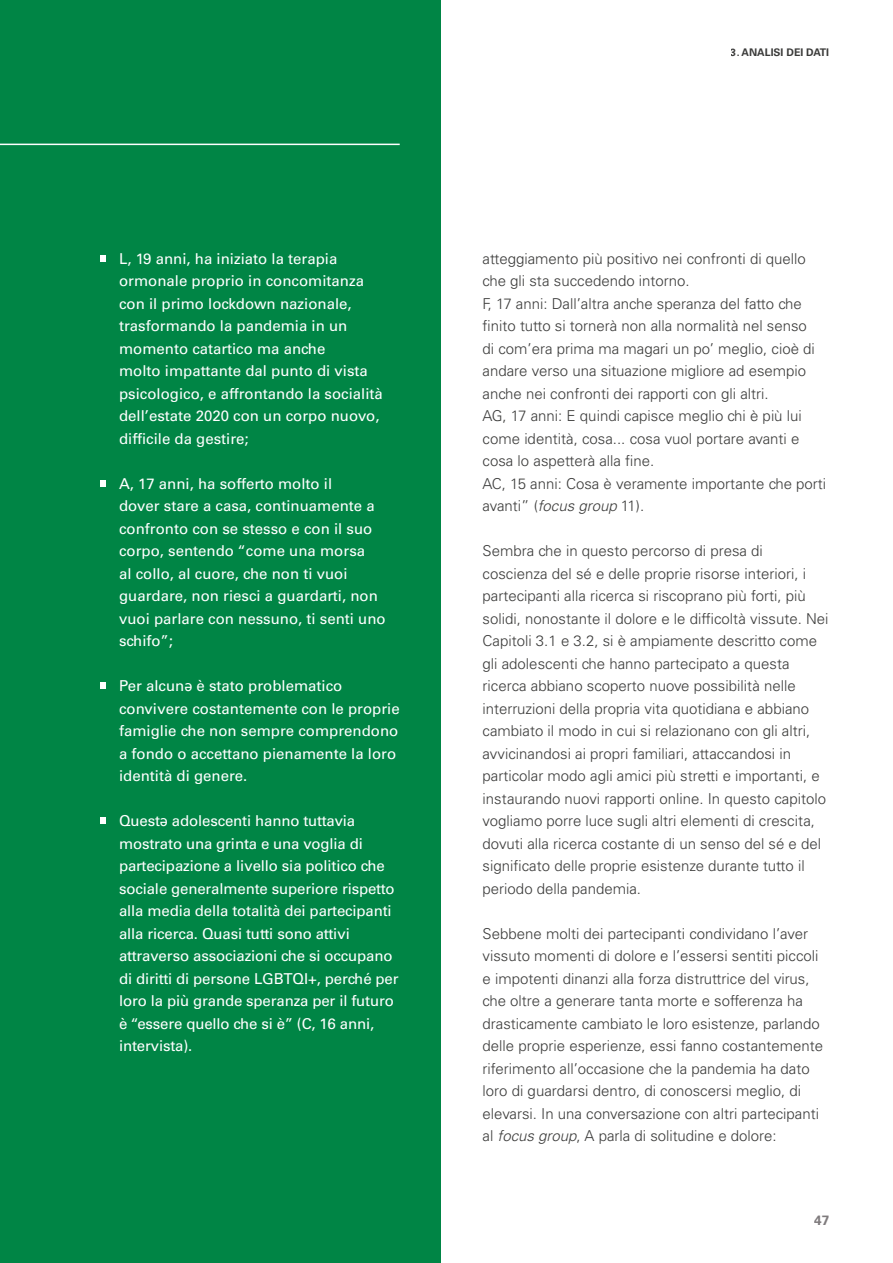
<style>
.page{position:relative;width:893px;height:1263px;background:#fff}
.page>*{position:absolute;margin:0;border:0;box-sizing:border-box;transform-origin:0 0}
.t1{font:300 70.5px "Univers LT Std";color:#fff}
.t2{font:300 15px/22.5px "Univers LT Std";color:#3c3c3b}
.t3{font:15px/22.5px "Univers LT Std";color:#fff}
.t4{font:700 13.5px "Univers LT Std";color:#7f7b7d}
.t5{font:700 10.5px "Univers LT Std";color:#3c3c3b}
.s1{font-family:"Roboto"}
.s2{font-style:italic}
</style>
<div class="page">
<div style="left:0;top:0;width:440px;height:1263px;background:#008545"></div>
<hr style="left:0;top:144px;width:400px;height:1px;background:#fff">
<h1 class="t1" style="left:94px;top:208px;width:21px">·</h1>
<p class="t3" style="left:119px;top:247px;width:265px">L, 19 anni, ha iniziato la terapia ormonale proprio in concomitanza con il primo lockdown nazionale, trasformando la pandemia in un momento catartico ma anche<br>molto impattante dal punto di vista psicologico, e affrontando la socialità dell’estate 2020 con un corpo nuovo, difficile da gestire;</p>
<h1 class="t1" style="left:94px;top:433px;width:21px">·</h1>
<p class="t3" style="left:119px;top:472px;width:268px">A, 17 anni, ha sofferto molto il<br>dover stare a casa, continuamente a confronto con se stesso e con il suo corpo, sentendo “come una morsa<br>al collo, al cuore, che non ti vuoi guardare, non riesci a guardarti, non vuoi parlare con nessuno, ti senti uno schifo”;</p>
<h1 class="t1" style="left:94px;top:636px;width:21px">·</h1>
<p class="t3" style="left:119px;top:675px;width:282px">Per alcun<span class="s1">ə</span> è stato problematico convivere costantemente con le proprie famiglie che non sempre comprendono a fondo o accettano pienamente la loro identità di genere.</p>
<h1 class="t1" style="left:94px;top:771px;width:21px">·</h1>
<p class="t3" style="left:119px;top:810px;width:281px">Quest<span class="s1">ə</span> adolescenti hanno tuttavia mostrato una grinta e una voglia di partecipazione a livello sia politico che sociale generalmente superiore rispetto alla media della totalità dei partecipanti alla ricerca. Quasi tutti sono attivi attraverso associazioni che si occupano di diritti di persone LGBTQI+, perché per loro la più grande speranza per il futuro è “essere quello che si è” (C, 16 anni, intervista).</p>
<p class="t5" style="left:731px;top:46px;width:100px">3. ANALISI DEI DATI</p>
<p class="t2" style="left:483px;top:247px;width:345px">atteggiamento più positivo nei confronti di quello che gli sta succedendo intorno.<br>F, 17 anni: Dall’altra anche speranza del fatto che finito tutto si tornerà non alla normalità nel senso<br>di com’era prima ma magari un po’ meglio, cioè di andare verso una situazione migliore ad esempio anche nei confronti dei rapporti con gli altri.<br>AG, 17 anni: E quindi capisce meglio chi è più lui come identità, cosa... cosa vuol portare avanti e cosa lo aspetterà alla fine.<br>AC, 15 anni: Cosa è veramente importante che porti avanti” (<span class="s2">focus group</span> 11).</p>
<p class="t2" style="left:483px;top:540px;width:347px">Sembra che in questo percorso di presa di coscienza del sé e delle proprie risorse interiori, i partecipanti alla ricerca si riscoprano più forti, più solidi, nonostante il dolore e le difficoltà vissute. Nei Capitoli 3.1 e 3.2, si è ampiamente descritto come gli adolescenti che hanno partecipato a questa ricerca abbiano scoperto nuove possibilità nelle interruzioni della propria vita quotidiana e abbiano cambiato il modo in cui si relazionano con gli altri, avvicinandosi ai propri familiari, attaccandosi in particolar modo agli amici più stretti e importanti, e instaurando nuovi rapporti online. In questo capitolo vogliamo porre luce sugli altri elementi di crescita, dovuti alla ricerca costante di un senso del sé e del significato delle proprie esistenze durante tutto il periodo della pandemia.</p>
<p class="t2" style="left:483px;top:922px;width:342px">Sebbene molti dei partecipanti condividano l’aver vissuto momenti di dolore e l’essersi sentiti piccoli e impotenti dinanzi alla forza distruttrice del virus, che oltre a generare tanta morte e sofferenza ha drasticamente cambiato le loro esistenze, parlando delle proprie esperienze, essi fanno costantemente riferimento all’occasione che la pandemia ha dato loro di guardarsi dentro, di conoscersi meglio, di elevarsi. In una conversazione con altri partecipanti al <span class="s2">focus group</span>, A parla di solitudine e dolore:</p>
<p class="t4" style="left:814px;top:1212px;width:17px">47</p>
</div>
